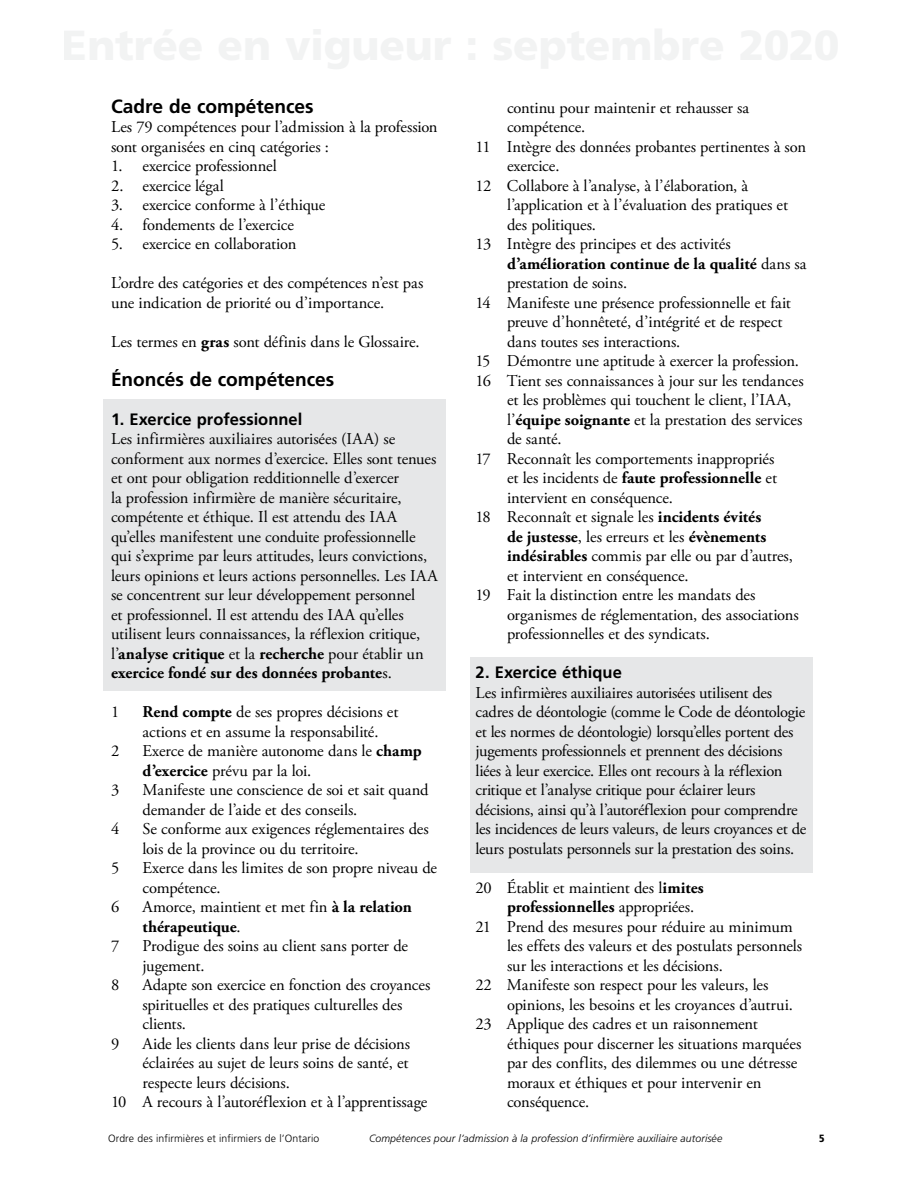
<style>
.page{position:relative;width:918px;height:1188px;background:#fff}
.page>*{position:absolute;margin:0;border:0;box-sizing:border-box;transform-origin:0 0}
.A_Body_Header{font:700 19.2px "Frutiger LT Std";letter-spacing:-.005em;color:#000}
.A_Bullets_with__s{font:16.5px/19.5px "Adobe Garamond Pro";letter-spacing:-.01em;color:#000}
.A_Body_text_1st_FR{font:16.5px/19.5px "Adobe Garamond Pro";letter-spacing:-.015em;color:#000}
.A_Body_text_FR{font:16.5px/19.5px "Adobe Garamond Pro";letter-spacing:-.005em;color:#000}
.A_Body_Subhead{font:700 16.5px "Frutiger LT Std";color:#000}
.t1{font:italic 300 10.5px "Frutiger LT Std";letter-spacing:.01em;color:#000}
.t2{font:300 10.5px "Frutiger LT Std";letter-spacing:.01em;color:#000}
.t3{font:900 condensed 10.5px "Frutiger LT Std";color:#000}
.s1{font-weight:700}
</style>
<div class="page">
<div style="left:103px;top:400px;width:343px;height:291px;background:#e6e7e8"></div>
<div style="left:470px;top:657px;width:343px;height:216px;background:#e6e7e8"></div>
<p class="A_Body_Header" style="left:111px;top:95px;width:204px">Cadre de compétences</p>
<p class="A_Body_text_1st_FR" style="left:111px;top:118px;width:328px">Les 79 compétences pour l’admission à la profession sont organisées en cinq catégories :</p>
<p class="A_Bullets_with__s" style="left:111px;top:157px;width:167px">1. exercice professionnel</p>
<p class="A_Bullets_with__s" style="left:111px;top:176px;width:115px">2. exercice légal</p>
<p class="A_Bullets_with__s" style="left:111px;top:196px;width:216px">3. exercice conforme à l’éthique</p>
<p class="A_Bullets_with__s" style="left:111px;top:215px;width:184px">4. fondements de l’exercice</p>
<p class="A_Bullets_with__s" style="left:111px;top:235px;width:187px">5. exercice en collaboration</p>
<p class="A_Body_text_FR" style="left:111px;top:274px;width:314px">L’ordre des catégories et des compétences n’est pas une indication de priorité ou d’importance.</p>
<p class="A_Body_text_FR" style="left:111px;top:332px;width:310px">Les termes en <span class="s1">gras</span> sont définis dans le Glossaire.</p>
<p class="A_Body_Header" style="left:111px;top:368px;width:225px">Énoncés de compétences</p>
<p class="A_Body_Subhead" style="left:111px;top:409px;width:193px">1. Exercice professionnel</p>
<p class="A_Body_text_1st_FR" style="left:111px;top:430px;width:328px">Les infirmières auxiliaires autorisées (IAA) se conforment aux normes d’exercice. Elles sont tenues et ont pour obligation redditionnelle d’exercer<br>la profession infirmière de manière sécuritaire, compétente et éthique. Il est attendu des IAA qu’elles manifestent une conduite professionnelle qui s’exprime par leurs attitudes, leurs convictions, leurs opinions et leurs actions personnelles. Les IAA se concentrent sur leur développement personnel<br>et professionnel. Il est attendu des IAA qu’elles utilisent leurs connaissances, la réflexion critique, l’<span class="s1">analyse critique</span> et la <span class="s1">recherche</span> pour établir un <span class="s1">exercice fondé sur des données probante</span>s.</p>
<p class="A_Bullets_with__s" style="left:111px;top:703px;width:10px">1</p>
<p class="A_Bullets_with__s" style="left:142px;top:703px;width:257px"><span class="s1">Rend compte</span> de ses propres décisions et actions et en assume la responsabilité.</p>
<p class="A_Bullets_with__s" style="left:111px;top:742px;width:10px">2</p>
<p class="A_Bullets_with__s" style="left:142px;top:742px;width:281px">Exerce de manière autonome dans le <span class="s1">champ d’exercice</span> prévu par la loi.</p>
<p class="A_Bullets_with__s" style="left:111px;top:781px;width:10px">3</p>
<p class="A_Bullets_with__s" style="left:142px;top:781px;width:288px">Manifeste une conscience de soi et sait quand demander de l’aide et des conseils.</p>
<p class="A_Bullets_with__s" style="left:111px;top:820px;width:10px">4</p>
<p class="A_Bullets_with__s" style="left:142px;top:820px;width:288px">Se conforme aux exigences réglementaires des lois de la province ou du territoire.</p>
<p class="A_Bullets_with__s" style="left:111px;top:859px;width:10px">5</p>
<p class="A_Bullets_with__s" style="left:142px;top:859px;width:296px">Exerce dans les limites de son propre niveau de compétence.</p>
<p class="A_Bullets_with__s" style="left:111px;top:898px;width:10px">6</p>
<p class="A_Bullets_with__s" style="left:142px;top:898px;width:271px">Amorce, maintient et met fin <span class="s1">à la relation thérapeutique</span>.</p>
<p class="A_Bullets_with__s" style="left:111px;top:937px;width:10px">7</p>
<p class="A_Bullets_with__s" style="left:142px;top:937px;width:267px">Prodigue des soins au client sans porter de jugement.</p>
<p class="A_Bullets_with__s" style="left:111px;top:976px;width:10px">8</p>
<p class="A_Bullets_with__s" style="left:142px;top:976px;width:289px">Adapte son exercice en fonction des croyances spirituelles et des pratiques culturelles des clients.</p>
<p class="A_Bullets_with__s" style="left:111px;top:1034px;width:10px">9</p>
<p class="A_Bullets_with__s" style="left:142px;top:1034px;width:269px;text-align:justify">Aide les clients dans leur prise de décisions éclairées au sujet de leurs soins de santé, et respecte leurs décisions.</p>
<p class="A_Bullets_with__s" style="left:111px;top:1093px;width:318px">10 A recours à l’autoréflexion et à l’apprentissage</p>
<p class="A_Bullets_with__s" style="left:507px;top:98px;width:244px">continu pour maintenir et rehausser sa compétence.</p>
<p class="A_Bullets_with__s" style="left:507px;top:137px;width:301px;text-indent:-32px">11 Intègre des données probantes pertinentes à son exercice.</p>
<p class="A_Bullets_with__s" style="left:507px;top:176px;width:283px;text-indent:-32px">12 Collabore à l’analyse, à l’élaboration, à l’application et à l’évaluation des pratiques et des politiques.</p>
<p class="A_Bullets_with__s" style="left:507px;top:235px;width:301px;text-indent:-32px">13 Intègre des principes et des activités <span class="s1">d’amélioration continue de la qualité</span> dans sa prestation de soins.</p>
<p class="A_Bullets_with__s" style="left:507px;top:293px;width:285px;text-indent:-32px">14 Manifeste une présence professionnelle et fait preuve d’honnêteté, d’intégrité et de respect dans toutes ses interactions.</p>
<p class="A_Bullets_with__s" style="left:476px;top:352px;width:325px">15 Démontre une aptitude à exercer la profession.</p>
<p class="A_Bullets_with__s" style="left:507px;top:371px;width:298px;text-indent:-32px">16 Tient ses connaissances à jour sur les tendances et les problèmes qui touchent le client, l’IAA, l’<span class="s1">équipe soignante</span> et la prestation des services de santé.</p>
<p class="A_Bullets_with__s" style="left:507px;top:449px;width:272px;text-indent:-32px">17 Reconnaît les comportements inappropriés et les incidents de <span class="s1">faute professionnelle</span> et intervient en conséquence.</p>
<p class="A_Bullets_with__s" style="left:507px;top:508px;width:288px;text-indent:-32px">18 Reconnaît et signale les <span class="s1">incidents évités<br>de justesse</span>, les erreurs et les <span class="s1">évènements indésirables</span> commis par elle ou par d’autres, et intervient en conséquence.</p>
<p class="A_Bullets_with__s" style="left:507px;top:586px;width:293px;text-indent:-32px">19 Fait la distinction entre les mandats des organismes de réglementation, des associations professionnelles et des syndicats.</p>
<p class="A_Body_Subhead" style="left:476px;top:663px;width:148px">2. Exercice éthique</p>
<p class="A_Body_text_1st_FR" style="left:476px;top:683px;width:332px">Les infirmières auxiliaires autorisées utilisent des cadres de déontologie (comme le Code de déontologie et les normes de déontologie) lorsqu’elles portent des jugements professionnels et prennent des décisions liées à leur exercice. Elles ont recours à la réflexion critique et l’analyse critique pour éclairer leurs décisions, ainsi qu’à l’autoréflexion pour comprendre les incidences de leurs valeurs, de leurs croyances et de leurs postulats personnels sur la prestation des soins.</p>
<p class="A_Bullets_with__s" style="left:507px;top:878px;width:198px;text-indent:-32px">20 Établit et maintient des l<span class="s1">imites professionnelles</span> appropriées.</p>
<p class="A_Bullets_with__s" style="left:507px;top:917px;width:297px;text-indent:-32px">21 Prend des mesures pour réduire au minimum les effets des valeurs et des postulats personnels sur les interactions et les décisions.</p>
<p class="A_Bullets_with__s" style="left:507px;top:976px;width:287px;text-indent:-32px">22 Manifeste son respect pour les valeurs, les opinions, les besoins et les croyances d’autrui.</p>
<p class="A_Bullets_with__s" style="left:507px;top:1015px;width:296px;text-indent:-32px">23 Applique des cadres et un raisonnement éthiques pour discerner les situations marquées par des conflits, des dilemmes ou une détresse moraux et éthiques et pour intervenir en conséquence.</p>
<p class="t2" style="left:108px;top:1132px;width:213px">Ordre des infirmières et infirmiers de l’Ontario</p>
<p class="t1" style="left:369px;top:1132px;width:355px">Compétences pour l’admission à la profession d’infirmière auxiliaire autorisée</p>
<p class="t3" style="left:819px;top:1132px;width:7px">5</p>
</div>
